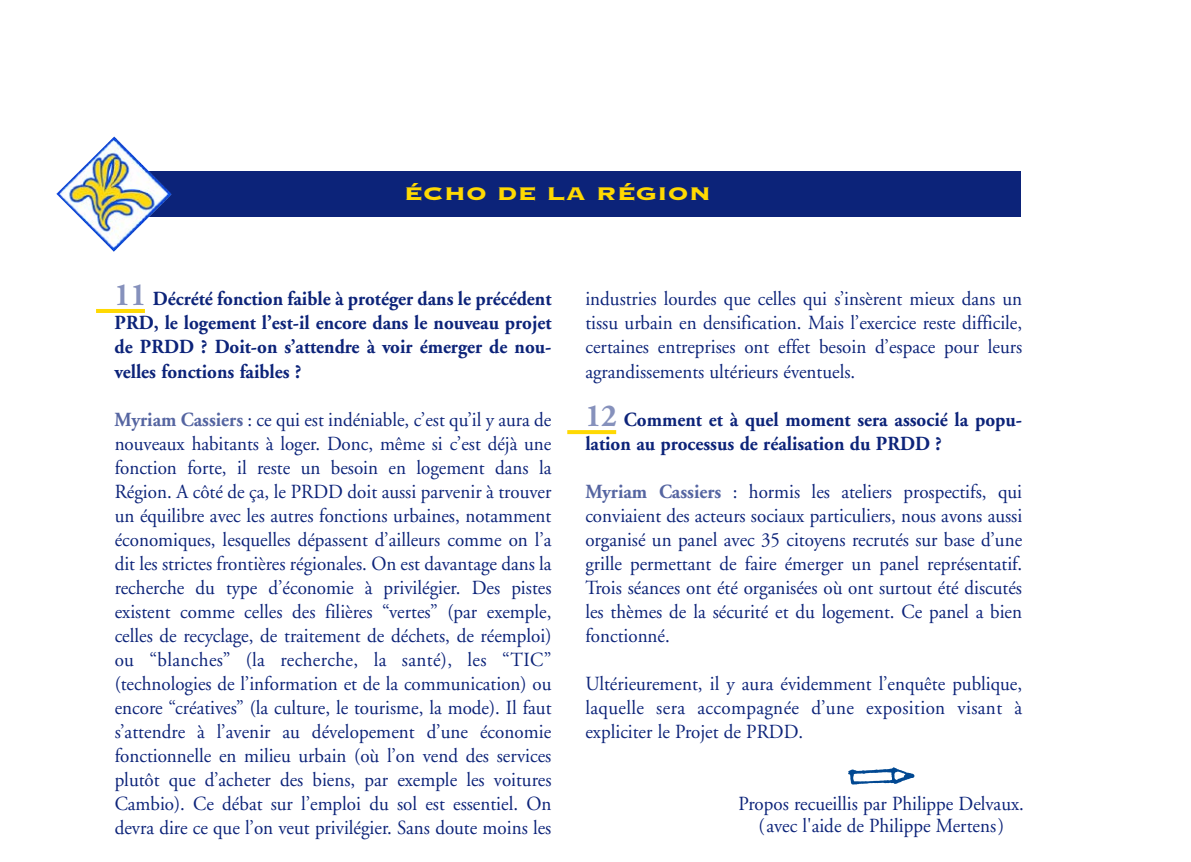
<style>
.page{position:relative;width:1191px;height:862px;background:#fff}
.page>*{position:absolute;margin:0;border:0;box-sizing:border-box;transform-origin:0 0}
.t1{font:24px "Copperplate Thirty Three BC";color:#ffd902;scale:1.2 1}
.t2{font:20px/24px "Adobe Garamond";color:#0c2379;text-align:justify;scale:.95 1}
.t3{font:700 20px/24px "Adobe Garamond";color:#0c2379;text-align:justify;scale:.95 1}
.s1{font-size:32px;color:#8691bc}
.s2{font-weight:700;color:#5565a1}
</style>
<div class="page">
<svg style="left:848px;top:767px;width:66px;height:17px"></svg>
<div style="left:94px;top:172px;width:927px;height:45px;background:#0c2379"></div>
<img style="left:56px;top:136px;width:116px;height:116px">
<hr style="left:96px;top:309px;width:49px;height:4px;background:#ffd902">
<svg style="left:567px;top:430px;width:49px;height:4px"></svg>
<p class="t1" style="left:404px;top:177px;width:258px">ÉCHO DE LA RÉGION</p>
<p class="t3" style="left:115px;top:289px;width:461px"><span class="s1">11</span> Décrété fonction faible à protéger dans le précédent PRD, le logement l’est-il encore dans le nouveau projet de PRDD ? Doit-on s’attendre à voir émerger de nou&shy;velles fonctions faibles ?</p>
<p class="t2" style="left:115px;top:409px;width:461px"><span class="s2">Myriam Cassiers</span> : ce qui est indéniable, c’est qu’il y aura de nouveaux habitants à loger. Donc, même si c’est déjà une fonction forte, il reste un besoin en logement dans la Région. A côté de ça, le PRDD doit aussi parvenir à trouver un équilibre avec les autres fonctions urbaines, notamment économiques, lesquelles dépassent d’ailleurs comme on l’a dit les strictes frontières régionales. On est davantage dans la recherche du type d’économie à privilégier. Des pistes existent comme celles des filières “vertes” (par exemple, celles de recyclage, de traitement de déchets, de réemploi) ou “blanches” (la recherche, la santé), les “TIC” (technologies de l’information et de la communication) ou encore “créatives” (la culture, le tourisme, la mode). Il faut s’attendre à l’avenir au dévelopement d’une économie fonctionnelle en milieu urbain (où l’on vend des services plutôt que d’acheter des biens, par exemple les voitures Cambio). Ce débat sur l’emploi du sol est essentiel. On devra dire ce que l’on veut privilégier. Sans doute moins les</p>
<p class="t2" style="left:585px;top:289px;width:461px">industries lourdes que celles qui s’insèrent mieux dans un tissu urbain en densification. Mais l’exercice reste difficile, certaines entreprises ont effet besoin d’espace pour leurs agrandissements ultérieurs éventuels.</p>
<p class="t3" style="left:585px;top:409px;width:461px"><span class="s1">12</span> Comment et à quel moment sera associé la popu&shy;lation au processus de réalisation du PRDD ?</p>
<p class="t2" style="left:585px;top:481px;width:461px"><span class="s2">Myriam Cassiers</span> : hormis les ateliers prospectifs, qui conviaient des acteurs sociaux particuliers, nous avons aussi organisé un panel avec 35 citoyens recrutés sur base d’une grille permettant de faire émerger un panel représentatif.<br>Trois séances ont été organisées où ont surtout été discutés les thèmes de la sécurité et du logement. Ce panel a bien fonctionné.</p>
<p class="t2" style="left:585px;top:673px;width:461px">Ultérieurement, il y aura évidemment l’enquête publique, laquelle sera accompagnée d’une exposition visant à expliciter le Projet de PRDD.</p>
<p class="t2" style="left:738px;top:794px;width:302px;line-height:22px;text-align:center">Propos recueillis par Philippe Delvaux. (avec l'aide de Philippe Mertens)</p>
</div>
